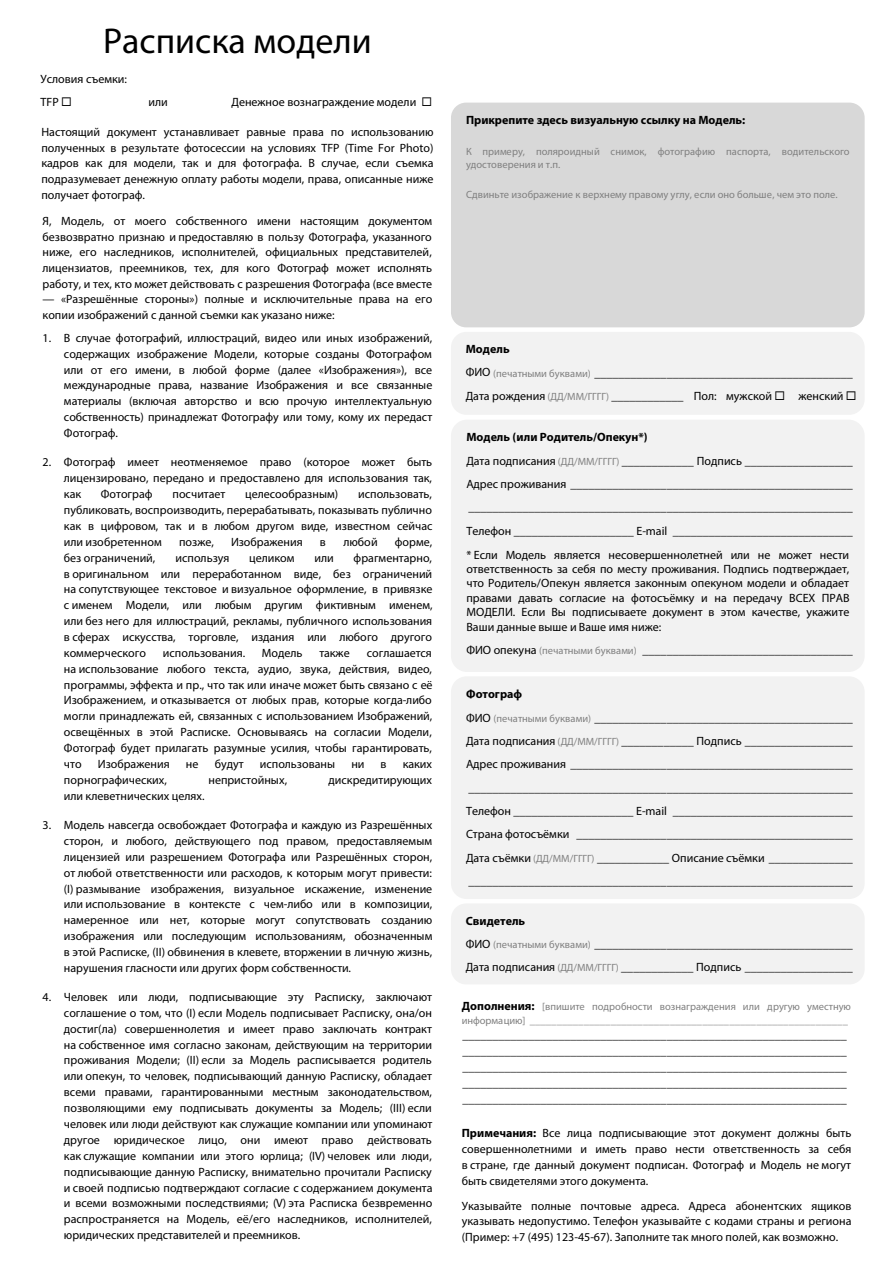
<style>
.page{position:relative;width:894px;height:1263px;background:#fff}
.page>*{position:absolute;margin:0;border:0;box-sizing:border-box;transform-origin:0 0}
.t1{font:36px "Myriad Pro";color:#000}
.t2{font:12px/15.9px "Myriad Pro";color:#000;text-align:justify}
.t3{font:700 12px "Myriad Pro";color:#000}
.t4{font:10.5px/12.6px "Myriad Pro";color:#808080}
.s1{font-weight:700}
.s2{font-size:10.5px;color:#808080}
.s3{font-weight:700;font-size:12px;color:#000}
</style>
<div class="page">
<div style="left:451px;top:103px;width:413px;height:224px;background:#d8d8d8;border-radius:15px"></div>
<div style="left:451px;top:676px;width:413px;height:223px;background:#f2f2f2;border-radius:16px"></div>
<div style="left:451px;top:332px;width:413px;height:83px;background:#f2f2f2;border-radius:15px"></div>
<div style="left:451px;top:420px;width:413px;height:252px;background:#f2f2f2;border-radius:16px"></div>
<div style="left:451px;top:903px;width:413px;height:81px;background:#f2f2f2;border-radius:15px"></div>
<h1 class="t1" style="left:103px;top:19px;width:270px">Расписка модели</h1>
<p class="t2" style="left:41px;top:67px;width:88px;line-height:23.2px">Условия съемки:<br>TFP ◻</p>
<p class="t2" style="left:148px;top:94px;width:21px">или</p>
<p class="t2" style="left:231px;top:94px;width:202px">Денежное вознаграждение модели ◻</p>
<p class="t2" style="left:41px;top:124px;width:393px">Настоящий документ устанавливает равные права по использованию полученных в результате фотосессии на условиях TFP (Time For Photo) кадров как для модели, так и для фотографа. В случае, если съемка подразумевает денежную оплату работы модели, права, описанные ниже получает фотограф.</p>
<p class="t3" style="left:466px;top:112px;width:281px">Прикрепите здесь визуальную ссылку на Модель:</p>
<p class="t4" style="left:466px;top:145px;width:385px">К примеру, поляроидный снимок, фотографию паспорта, водительского удостоверения и т.п.</p>
<p class="t4" style="left:466px;top:188px;width:373px">Сдвиньте изображение к верхнему правому углу, если оно больше, чем это поле.</p>
<p class="t2" style="left:43px;top:213px;width:391px">Я, Модель, от моего собственного имени настоящим документом безвозвратно признаю и предоставляю в пользу Фотографа, указанного ниже, его наследников, исполнителей, официальных представителей, лицензиатов, преемников, тех, для кого Фотограф может исполнять работу, и тех, кто может действовать с разрешения Фотографа (все вместе</p>
<p class="t2" style="left:43px;top:291px;width:391px">— «Разрешённые стороны») полные и исключительные права на его копии изображений с данной съемки как указано ниже:</p>
<p class="t2" style="left:64px;top:330px;width:370px;text-indent:-21px">1. В случае фотографий, иллюстраций, видео или иных изображений, содержащих изображение Модели, которые созданы Фотографом или от его имени, в любой форме (далее «Изображения»), все международные права, название Изображения и все связанные материалы (включая авторство и всю прочую интеллектуальную собственность) принадлежат Фотографу или тому, кому их передаст Фотограф.</p>
<p class="t2" style="left:64px;top:454px;width:369px;text-indent:-21px">2. Фотограф имеет неотменяемое право (которое может быть лицензировано, передано и предоставлено для использования так, как</p>
<p class="t2" style="left:465px;top:337px;width:392px;line-height:23.2px;text-align:left"><span class="s1">Модель<br></span>ФИО <span class="s2">(печатными буквами)</span> ___________________________________________<br>Дата рождения <span class="s2">(ДД/ММ/ГГГГ)</span> ____________ Пол: мужской ◻ женский ◻</p>
<p class="t2" style="left:466px;top:425px;width:388px;line-height:23.4px;text-align:left"><span class="s1">Модель (или Родитель/Опекун*)<br></span>Дата подписания <span class="s2">(ДД/ММ/ГГГГ)</span> ____________ Подпись __________________ Адрес проживания _______________________________________________ ________________________________________________________________ Телефон ____________________ E-mail ______________________________ * Если Модель является несовершеннолетней или не может нести</p>
<p class="t2" style="left:466px;top:562px;width:384px;line-height:14.4px">ответственность за себя по месту проживания. Подпись подтверждает, что Родитель/Опекун является законным опекуном модели и обладает правами давать согласие на фотосъёмку и на передачу ВСЕХ ПРАВ МОДЕЛИ. Если Вы подписываете документ в этом качестве, укажите Ваши данные выше и Ваше имя ниже:</p>
<p class="t2" style="left:466px;top:642px;width:388px">ФИО опекуна <span class="s2">(печатными буквами)</span> ___________________________________</p>
<p class="t2" style="left:101px;top:486px;width:53px">Фотограф</p>
<p class="t2" style="left:172px;top:486px;width:54px">посчитает</p>
<p class="t2" style="left:245px;top:486px;width:95px">целесообразным)</p>
<p class="t2" style="left:64px;top:486px;width:370px;text-indent:294px">использовать, публиковать, воспроизводить, перерабатывать, показывать публично как в цифровом, так и в любом другом виде, известном сейчас или изобретенном</p>
<p class="t2" style="left:179px;top:534px;width:36px">позже,</p>
<p class="t2" style="left:231px;top:534px;width:73px">Изображения</p>
<p class="t2" style="left:320px;top:534px;width:7px">в</p>
<p class="t2" style="left:343px;top:534px;width:36px">любой</p>
<p class="t2" style="left:394px;top:534px;width:39px">форме,</p>
<p class="t2" style="left:64px;top:549px;width:93px">без ограничений,</p>
<p class="t2" style="left:175px;top:549px;width:55px">используя</p>
<p class="t2" style="left:249px;top:549px;width:47px">целиком</p>
<p class="t2" style="left:314px;top:549px;width:21px">или</p>
<p class="t2" style="left:64px;top:549px;width:370px;text-indent:289px">фрагментарно, в оригинальном или переработанном виде, без ограничений на сопутствующее текстовое и визуальное оформление, в привязке с именем Модели, или любым другим фиктивным именем, или без него для иллюстраций, рекламы, публичного использования в сферах искусства, торговле, издания или любого другого коммерческого</p>
<p class="t2" style="left:163px;top:645px;width:84px">использования.</p>
<p class="t2" style="left:262px;top:645px;width:42px">Модель</p>
<p class="t2" style="left:319px;top:645px;width:32px">также</p>
<p class="t2" style="left:64px;top:645px;width:370px;text-indent:303px">соглашается на использование любого текста, аудио, звука, действия, видео, программы, эффекта и пр., что так или иначе может быть связано с её Изображением, и отказывается от любых прав, которые когда-либо могли принадлежать ей, связанных с использованием Изображений, освещённых в этой Расписке. Основываясь на согласии Модели, Фотограф будет прилагать разумные усилия, чтобы гарантировать, что</p>
<p class="t2" style="left:466px;top:682px;width:388px;line-height:23.4px;text-align:left"><span class="s1">Фотограф<br></span>ФИО <span class="s2">(печатными буквами)</span> ___________________________________________ Дата подписания <span class="s2">(ДД/ММ/ГГГГ)</span> ____________ Подпись __________________ Адрес проживания _______________________________________________ ________________________________________________________________ Телефон ____________________ E-mail ______________________________ Страна фотосъёмки ______________________________________________ Дата съёмки <span class="s2">(ДД/ММ/ГГГГ)</span> ____________ Описание съёмки ______________ ________________________________________________________________</p>
<p class="t2" style="left:98px;top:756px;width:73px">Изображения</p>
<p class="t2" style="left:186px;top:756px;width:14px">не</p>
<p class="t2" style="left:215px;top:756px;width:30px">будут</p>
<p class="t2" style="left:259px;top:756px;width:77px">использованы</p>
<p class="t2" style="left:351px;top:756px;width:15px">ни</p>
<p class="t2" style="left:380px;top:756px;width:8px">в</p>
<p class="t2" style="left:402px;top:756px;width:31px">каких</p>
<p class="t2" style="left:64px;top:771px;width:105px">порнографических,</p>
<p class="t2" style="left:208px;top:771px;width:80px">непристойных,</p>
<p class="t2" style="left:328px;top:771px;width:105px">дискредитирующих</p>
<p class="t2" style="left:64px;top:787px;width:142px">или клеветнических целях.</p>
<p class="t2" style="left:64px;top:817px;width:370px;text-indent:-21px">3. Модель навсегда освобождает Фотографа и каждую из Разрешённых сторон, и любого, действующего под правом, предоставляемым лицензией или разрешением Фотографа или Разрешённых сторон, от любой ответственности или расходов, к которым могут привести: (I) размывание изображения, визуальное искажение, изменение или использование в контексте с чем-либо или в композиции, намеренное или нет, которые могут сопутствовать созданию изображения или последующим использованиям, обозначенным в этой Расписке, (II) обвинения в клевете, вторжении в личную жизнь, нарушения гласности или других форм собственности.</p>
<p class="t2" style="left:64px;top:989px;width:370px;text-indent:-21px">4. Человек или люди, подписывающие эту Расписку, заключают соглашение о том, что (I) если Модель подписывает Расписку, она/он достиг(ла) совершеннолетия и имеет право заключать контракт на собственное имя согласно законам, действующим на территории проживания Модели; (II) если за Модель расписывается родитель или опекун, то человек, подписывающий данную Расписку, обладает всеми правами, гарантированными местным законодательством, позволяющими ему подписывать документы за Модель; (III) если человек или люди действуют как служащие компании или упоминают другое юридическое лицо, они имеют право действовать как служащие компании или этого юрлица; (IV) человек или люди, подписывающие данную Расписку, внимательно прочитали Расписку и своей подписью подтверждают согласие с содержанием документа и всеми возможными последствиями; (V) эта Расписка безвременно распространяется на Модель, её/его наследников, исполнителей, юридических представителей и преемников.</p>
<p class="t4" style="left:461px;top:999px;width:390px;line-height:14.4px"><span class="s3">Дополнения:</span> [впишите подробности вознаграждения или другую уместную информацию] ___________________________________________________________</p>
<p class="t2" style="left:465px;top:909px;width:388px;line-height:23.2px;text-align:left"><span class="s1">Свидетель<br></span>ФИО <span class="s2">(печатными буквами)</span> ___________________________________________<br>Дата подписания <span class="s2">(ДД/ММ/ГГГГ)</span> ____________ Подпись __________________</p>
<p class="t2" style="left:462px;top:1027px;width:386px">________________________________________________________________ ________________________________________________________________ ________________________________________________________________ ________________________________________________________________ ________________________________________________________________</p>
<p class="t2" style="left:461px;top:1125px;width:391px"><span class="s1">Примечания:</span> Все лица подписывающие этот документ должны быть совершеннолетними и иметь право нести ответственность за себя в стране, где данный документ подписан. Фотограф и Модель не могут быть свидетелями этого документа.</p>
<p class="t2" style="left:461px;top:1197px;width:391px">Указывайте полные почтовые адреса. Адреса абонентских ящиков указывать недопустимо. Телефон указывайте с кодами страны и региона (Пример: +7 (495) 123-45-67). Заполните так много полей, как возможно.</p>
</div>
